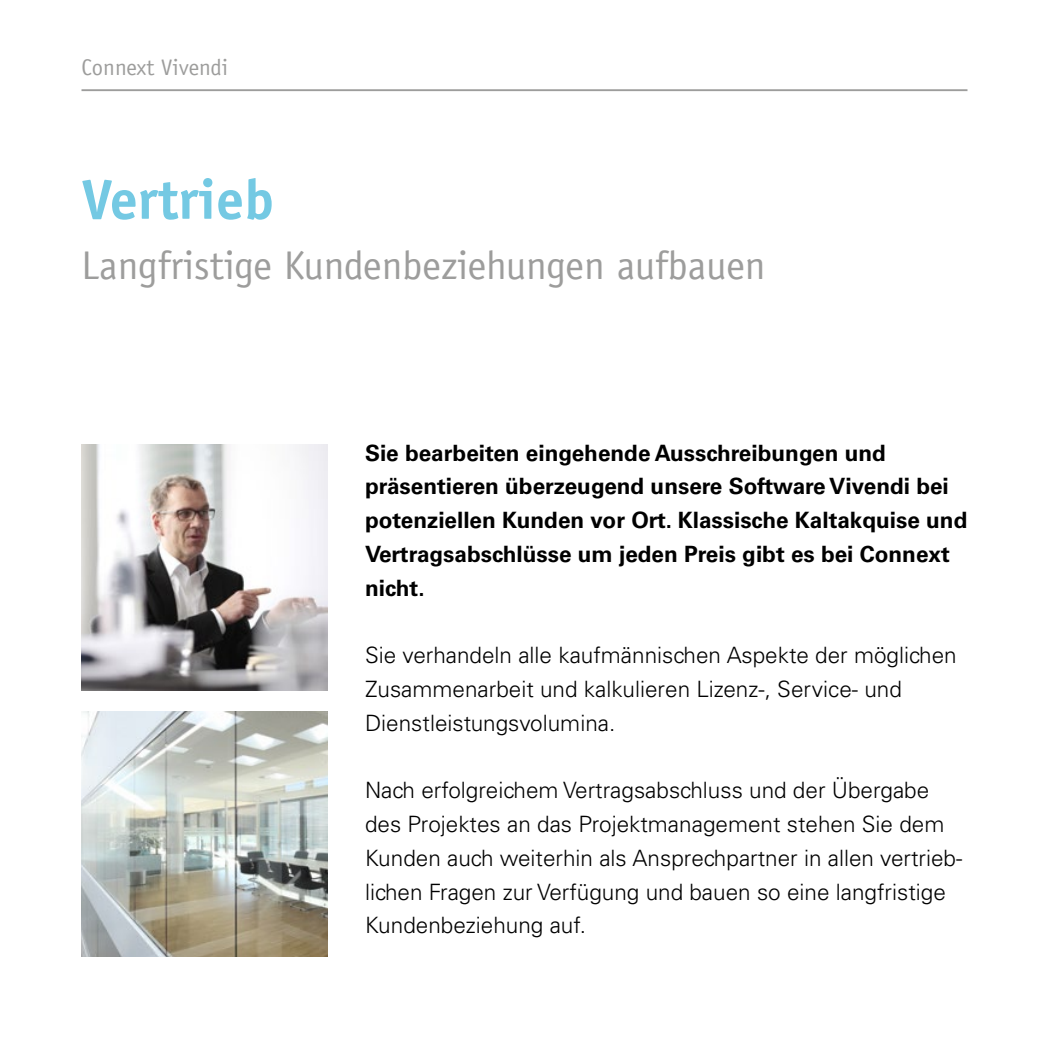
<style>
.page{position:relative;width:1049px;height:1049px;background:#fff}
.page>*{position:absolute;margin:0;border:0;box-sizing:border-box;transform-origin:0 0}
.t1{font:700 56.25px "Officina Sans";color:#74c9e3}
.t2{font:40px "Officina Sans";color:#9d9d9c}
.t3{font:22.75px "Officina Sans";color:#9d9d9c}
.t4{font:300 22.5px/33.8px "Univers LT Std";color:#000}
.t5{font:700 22.5px/33.8px "Univers LT Std";color:#000}
</style>
<div class="page">
<img style="left:81px;top:711px;width:246px;height:246px">
<img style="left:81px;top:444px;width:246px;height:246px">
<hr style="left:81px;top:89px;width:886px;height:2px;background:#9d9d9c">
<p class="t3" style="left:81px;top:54px;width:148px">Connext Vivendi</p>
<h1 class="t1" style="left:81px;top:164px;width:194px">Vertrieb</h1>
<h2 class="t2" style="left:81px;top:242px;width:686px">Langfristige Kundenbeziehungen aufbauen</h2>
<p class="t5" style="left:365px;top:436px;width:604px">Sie bearbeiten eingehende Ausschreibungen und präsentieren überzeugend unsere Software Vivendi bei potenziellen Kunden vor Ort. Klassische Kaltakquise und Vertragsabschlüsse um jeden Preis gibt es bei Connext nicht.</p>
<p class="t4" style="left:365px;top:638px;width:593px">Sie verhandeln alle kaufmännischen Aspekte der möglichen<br>Zusammenarbeit und kalkulieren Lizenz-, Service- und<br>Dienstleistungsvolumina.</p>
<p class="t4" style="left:365px;top:773px;width:599px">Nach erfolgreichem Vertragsabschluss und der Übergabe des Projektes an das Projektmanagement stehen Sie dem Kunden auch weiterhin als Ansprechpartner in allen vertrieb&shy;lichen Fragen zur Verfügung und bauen so eine langfristige Kundenbeziehung auf.</p>
</div>
